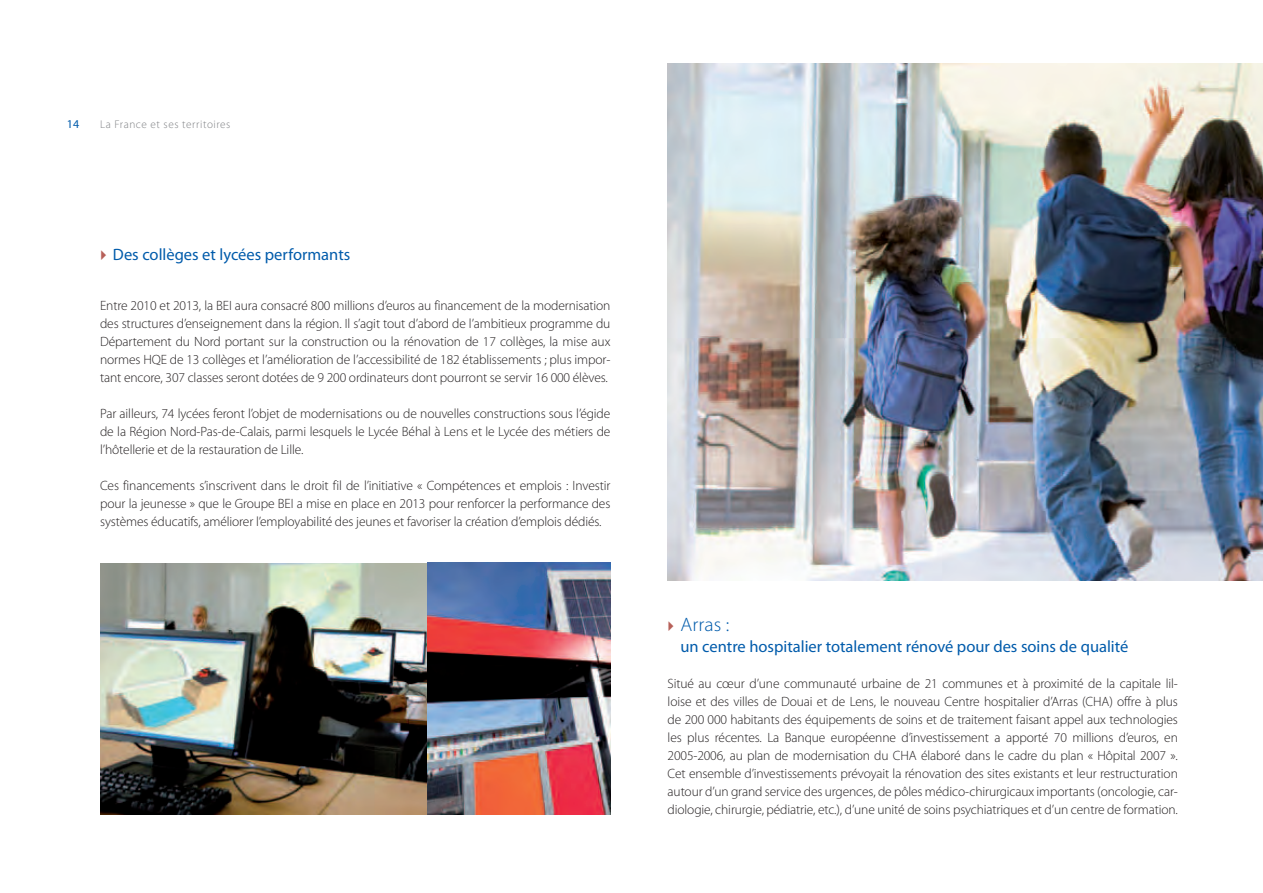
<style>
.page{position:relative;width:1263px;height:893px;background:#fff}
.page>*{position:absolute;margin:0;border:0;box-sizing:border-box;transform-origin:0 0}
.t1{font:300 19.5px "Myriad Pro";color:#015bab;scale:1.04 1}
.t2{font:16.5px "Myriad Pro";color:#015bab}
.t3{font:300 13.5px/18px "Myriad Pro";letter-spacing:-.01em;color:#231f20;text-align:justify}
.t4{font:12px "Myriad Pro";color:#015bab}
.t5{font:300 11.25px "Myriad Pro";letter-spacing:.05em;color:#808285}
</style>
<div class="page">
<img style="left:668px;top:64px;width:595px;height:516px">
<img style="left:100px;top:563px;width:328px;height:251px">
<img style="left:428px;top:563px;width:182px;height:251px">
<p class="t4" style="left:67px;top:117px;width:14px">14</p>
<p class="t5" style="left:100px;top:117px;width:132px">La France et ses territoires</p>
<p class="t2" style="left:113px;top:245px;width:239px">Des collèges et lycées performants</p>
<p class="t3" style="left:100px;top:296px;width:512px">Entre 2010 et 2013, la BEI aura consacré 800 millions d’euros au financement de la modernisation des structures d’enseignement dans la région. Il s’agit tout d’abord de l’ambitieux programme du Département du Nord portant sur la construction ou la rénovation de 17 collèges, la mise aux normes HQE de 13 collèges et l’amélioration de l’accessibilité de 182 établissements ; plus impor&shy;tant encore, 307 classes seront dotées de 9 200 ordinateurs dont pourront se servir 16 000 élèves.</p>
<p class="t3" style="left:100px;top:404px;width:512px">Par ailleurs, 74 lycées feront l’objet de modernisations ou de nouvelles constructions sous l’égide de la Région Nord-Pas-de-Calais, parmi lesquels le Lycée Béhal à Lens et le Lycée des métiers de l’hôtellerie et de la restauration de Lille.</p>
<p class="t3" style="left:100px;top:476px;width:512px">Ces financements s’inscrivent dans le droit fil de l’initiative « Compétences et emplois : Investir pour la jeunesse » que le Groupe BEI a mise en place en 2013 pour renforcer la performance des systèmes éducatifs, améliorer l’employabilité des jeunes et favoriser la création d’emplois dédiés.</p>
<h1 class="t1" style="left:680px;top:613px;width:48px">Arras :</h1>
<p class="t2" style="left:680px;top:637px;width:449px">un centre hospitalier totalement rénové pour des soins de qualité</p>
<p class="t3" style="left:668px;top:674px;width:512px">Situé au cœur d’une communauté urbaine de 21 communes et à proximité de la capitale lil&shy;loise et des villes de Douai et de Lens, le nouveau Centre hospitalier d’Arras (CHA) offre à plus de 200 000 habitants des équipements de soins et de traitement faisant appel aux technologies les plus récentes. La Banque européenne d’investissement a apporté 70 millions d’euros, en 2005-2006, au plan de modernisation du CHA élaboré dans le cadre du plan « Hôpital 2007 ».<br>Cet ensemble d’investissements prévoyait la rénovation des sites existants et leur restructuration autour d’un grand service des urgences, de pôles médico-chirurgicaux importants (oncologie, car&shy;diologie, chirurgie, pédiatrie, etc.), d’une unité de soins psychiatriques et d’un centre de formation.</p>
</div>
